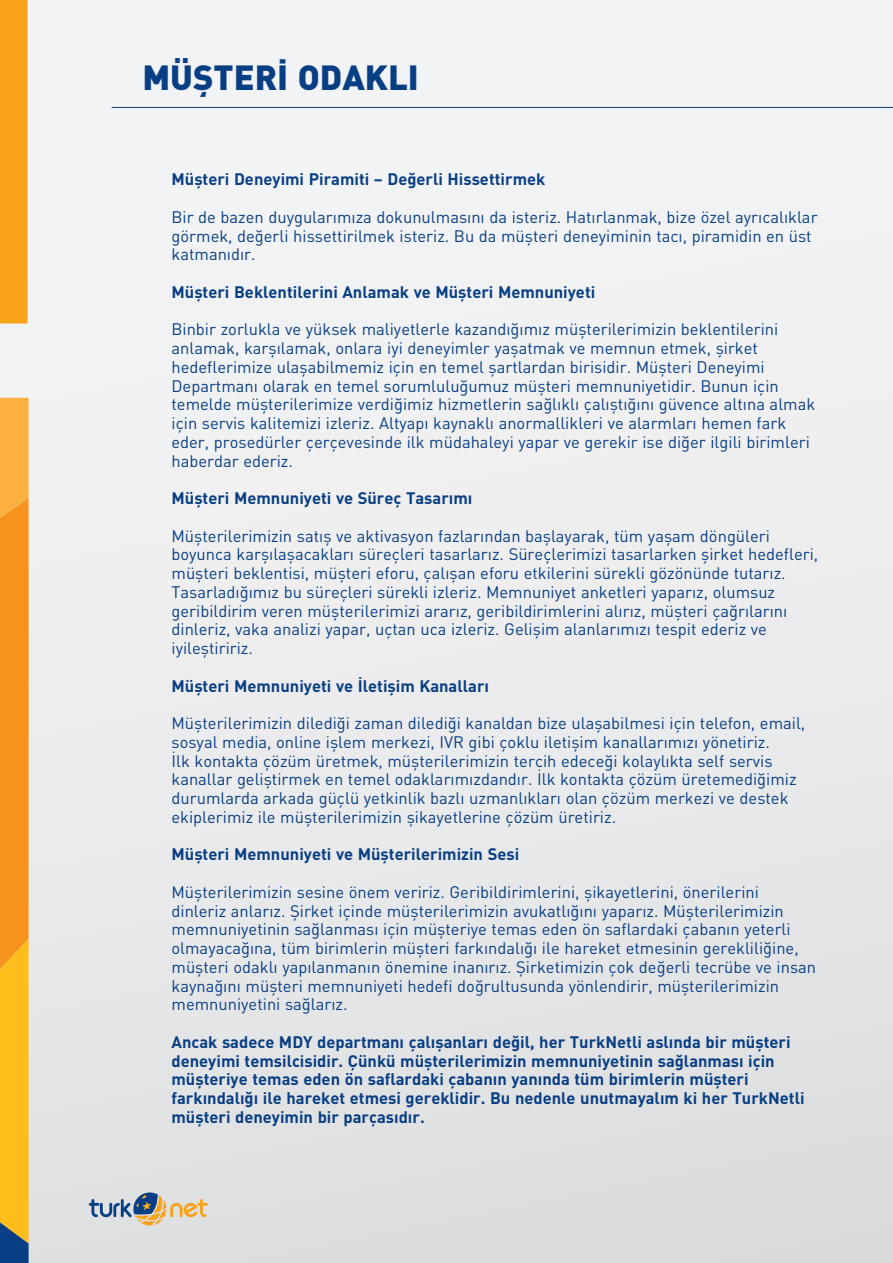
<style>
.page{position:relative;width:893px;height:1263px;background:#fff}
.page>*{position:absolute;margin:0;border:0;box-sizing:border-box;transform-origin:0 0}
.t1{font:900 34.5px "DIN";color:#083e83}
.t2{font:16.5px/18.8px "DIN";color:#083e83}
.t3{font:700 16.5px/18.8px "DIN";color:#083e83}
</style>
<div class="page">
<div style="left:0;top:0;width:893px;height:1263px;background:linear-gradient(to bottom,#f6f7f7,#dfe0e2)"></div>
<div style="left:0;top:0;width:28px;height:324px;background:#f9a31b"></div>
<svg style="left:0;top:398px;width:29px;height:865px;background:#f1a227"></svg>
<hr style="left:112px;top:107px;width:781px;height:1px;background:#083e83">
<svg style="left:89px;top:1192px;width:119px;height:33px;background:#bdbab3"></svg>
<h1 class="t1" style="left:142px;top:55px;width:278px">MÜŞTERİ ODAKLI</h1>
<p class="t3" style="left:171px;top:169px;width:375px">Müşteri Deneyimi Piramiti – Değerli Hissettirmek</p>
<p class="t2" style="left:171px;top:207px;width:648px">Bir de bazen duygularımıza dokunulmasını da isteriz. Hatırlanmak, bize özel ayrıcalıklar görmek, değerli hissettirilmek isteriz. Bu da müşteri deneyiminin tacı, piramidin en üst katmanıdır.</p>
<p class="t3" style="left:171px;top:282px;width:425px">Müşteri Beklentilerini Anlamak ve Müşteri Memnuniyeti</p>
<p class="t2" style="left:171px;top:320px;width:645px">Binbir zorlukla ve yüksek maliyetlerle kazandığımız müşterilerimizin beklentilerini anlamak, karşılamak, onlara iyi deneyimler yaşatmak ve memnun etmek, şirket hedeflerimize ulaşabilmemiz için en temel şartlardan birisidir. Müşteri Deneyimi Departmanı olarak en temel sorumluluğumuz müşteri memnuniyetidir. Bunun için temelde müşterilerimize verdiğimiz hizmetlerin sağlıklı çalıştığını güvence altına almak için servis kalitemizi izleriz. Altyapı kaynaklı anormallikleri ve alarmları hemen fark eder, prosedürler çerçevesinde ilk müdahaleyi yapar ve gerekir ise diğer ilgili birimleri haberdar ederiz.</p>
<p class="t3" style="left:171px;top:488px;width:302px">Müşteri Memnuniyeti ve Süreç Tasarımı</p>
<p class="t2" style="left:171px;top:526px;width:648px">Müşterilerimizin satış ve aktivasyon fazlarından başlayarak, tüm yaşam döngüleri boyunca karşılaşacakları süreçleri tasarlarız. Süreçlerimizi tasarlarken şirket hedefleri, müşteri beklentisi, müşteri eforu, çalışan eforu etkilerini sürekli gözönünde tutarız.<br>Tasarladığımız bu süreçleri sürekli izleriz. Memnuniyet anketleri yaparız, olumsuz geribildirim veren müşterilerimizi ararız, geribildirimlerini alırız, müşteri çağrılarını dinleriz, vaka analizi yapar, uçtan uca izleriz. Gelişim alanlarımızı tespit ederiz ve iyileştiririz.</p>
<p class="t3" style="left:171px;top:675px;width:319px">Müşteri Memnuniyeti ve İletişim Kanalları</p>
<p class="t2" style="left:171px;top:713px;width:635px">Müşterilerimizin dilediği zaman dilediği kanaldan bize ulaşabilmesi için telefon, email, sosyal media, online işlem merkezi, IVR gibi çoklu iletişim kanallarımızı yönetiriz.<br>İlk kontakta çözüm üretmek, müşterilerimizin tercih edeceği kolaylıkta self servis kanallar geliştirmek en temel odaklarımızdandır. İlk kontakta çözüm üretemediğimiz durumlarda arkada güçlü yetkinlik bazlı uzmanlıkları olan çözüm merkezi ve destek ekiplerimiz ile müşterilerimizin şikayetlerine çözüm üretiriz.</p>
<p class="t3" style="left:171px;top:844px;width:349px">Müşteri Memnuniyeti ve Müşterilerimizin Sesi</p>
<p class="t2" style="left:171px;top:882px;width:646px">Müşterilerimizin sesine önem veririz. Geribildirimlerini, şikayetlerini, önerilerini dinleriz anlarız. Şirket içinde müşterilerimizin avukatlığını yaparız. Müşterilerimizin memnuniyetinin sağlanması için müşteriye temas eden ön saflardaki çabanın yeterli olmayacağına, tüm birimlerin müşteri farkındalığı ile hareket etmesinin gerekliliğine, müşteri odaklı yapılanmanın önemine inanırız. Şirketimizin çok değerli tecrübe ve insan kaynağını müşteri memnuniyeti hedefi doğrultusunda yönlendirir, müşterilerimizin memnuniyetini sağlarız.</p>
<p class="t3" style="left:171px;top:1032px;width:635px">Ancak sadece MDY departmanı çalışanları değil, her TurkNetli aslında bir müşteri deneyimi temsilcisidir. Çünkü müşterilerimizin memnuniyetinin sağlanması için müşteriye temas eden ön saflardaki çabanın yanında tüm birimlerin müşteri farkındalığı ile hareket etmesi gereklidir. Bu nedenle unutmayalım ki her TurkNetli müşteri deneyimin bir parçasıdır.</p>
</div>
